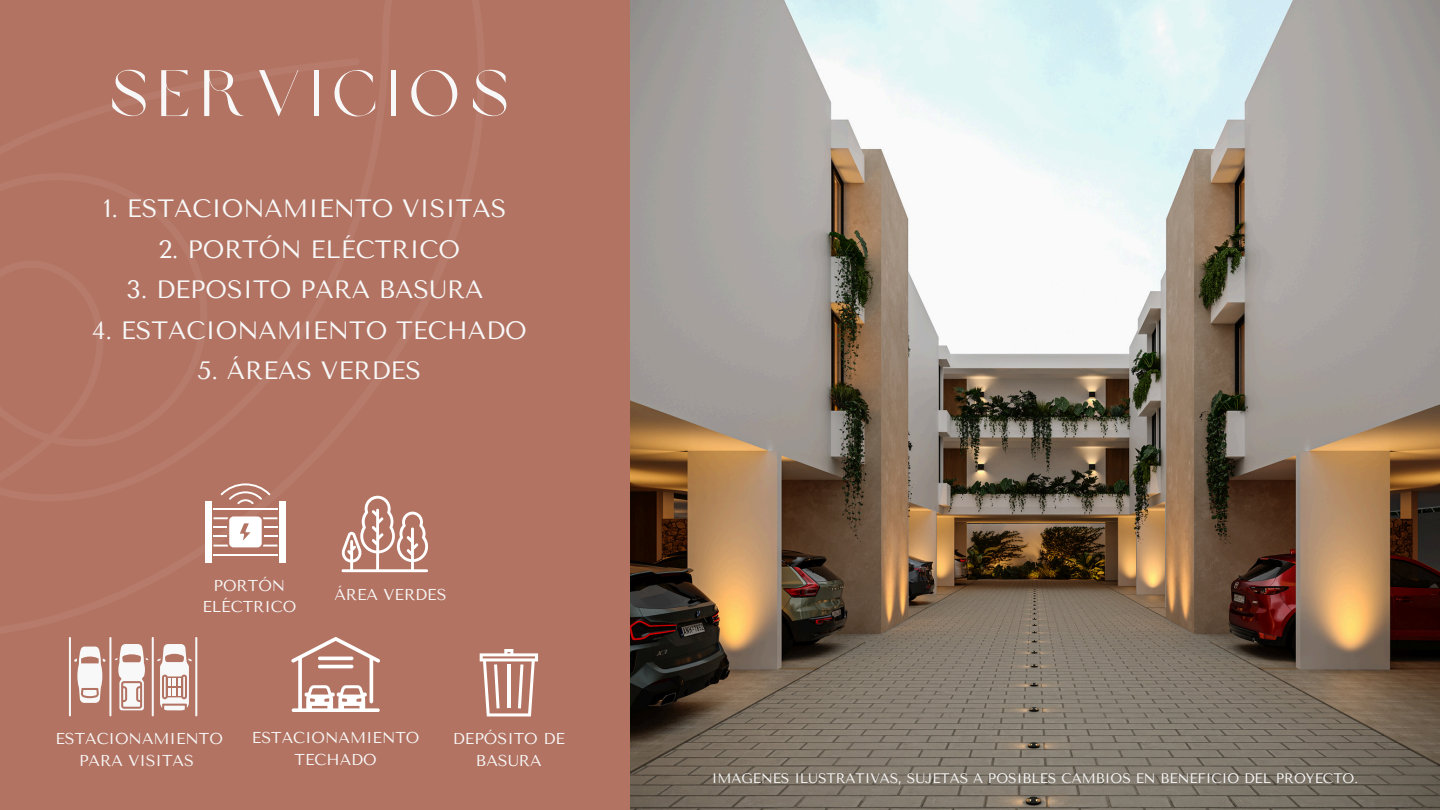
<style>
.page{position:relative;width:1440px;height:810px;background:#fff}
.page>*{position:absolute;margin:0;border:0;box-sizing:border-box;transform-origin:0 0}
.t1{font:65px "Brown Sugar";letter-spacing:.17em;color:#f8f8f8}
.t2{font:25px "Tenor Sans";color:#f8f8f8}
.t3{font:15.7px/21.8px "Tenor Sans";color:#f8f8f8;text-align:center}
.t4{font:13.7px "Tenor Sans";color:#f8f8f8}
</style>
<div class="page">
<img style="left:660px;top:0;width:780px;height:810px">
<svg style="left:0;top:0;width:660px;height:810px;background:#af7262"></svg>
<svg style="left:480px;top:649px;width:58px;height:67px"></svg>
<div style="left:205px;top:501px;width:7px;height:62px;background:#fff"></div>
<div style="left:279px;top:501px;width:7px;height:62px;background:#fff"></div>
<hr style="left:213px;top:554px;width:65px;height:2px;background:#fff">
<hr style="left:213px;top:508px;width:65px;height:2px;background:#fff">
<svg style="left:221px;top:483px;width:49px;height:21px"></svg>
<svg style="left:213px;top:516px;width:65px;height:31px"></svg>
<hr style="left:69px;top:637px;width:2px;height:79px;background:#f8f8f8">
<hr style="left:109px;top:637px;width:2px;height:79px;background:#f8f8f8">
<hr style="left:152px;top:637px;width:2px;height:79px;background:#f8f8f8">
<hr style="left:195px;top:637px;width:2px;height:79px;background:#f8f8f8">
<svg style="left:74px;top:647px;width:32px;height:56px"></svg>
<svg style="left:115px;top:644px;width:33px;height:66px"></svg>
<svg style="left:157px;top:644px;width:35px;height:66px"></svg>
<hr style="left:370px;top:656px;width:3px;height:47px;background:#fff;border-radius:2px">
<svg style="left:298px;top:656px;width:4px;height:56px"></svg>
<svg style="left:291px;top:637px;width:89px;height:26px;background:#c08d7f"></svg>
<hr style="left:292px;top:708px;width:88px;height:4px;background:#fff;border-radius:2px">
<svg style="left:305px;top:685px;width:62px;height:24px"></svg>
<hr style="left:318px;top:657px;width:36px;height:3px;background:#fff;border-radius:2px">
<hr style="left:318px;top:665px;width:36px;height:3px;background:#fff;border-radius:2px">
<svg style="left:341px;top:496px;width:87px;height:76px"></svg>
<p class="t1" style="left:110px;top:67px;width:400px">SERVICIOS</p>
<p class="t2" style="left:103px;top:194px;width:404px">1. ESTACIONAMIENTO VISITAS</p>
<p class="t2" style="left:158px;top:235px;width:303px">2. PORTÓN ELÉCTRICO</p>
<p class="t2" style="left:126px;top:275px;width:359px">3. DEPOSITO PARA BASURA</p>
<p class="t2" style="left:92px;top:316px;width:437px">4. ESTACIONAMIENTO TECHADO</p>
<p class="t2" style="left:197px;top:356px;width:225px">5. ÁREAS VERDES</p>
<p class="t3" style="left:202px;top:574px;width:95px">PORTÓN<br>ELÉCTRICO</p>
<h3 class="t3" style="left:334px;top:584px;width:114px">ÁREA VERDES</h3>
<p class="t3" style="left:55px;top:728px;width:169px">ESTACIONAMIENTO<br>PARA VISITAS</p>
<h3 class="t3" style="left:252px;top:727px;width:169px">ESTACIONAMIENTO<br>TECHADO</h3>
<h2 class="t3" style="left:453px;top:728px;width:113px">DEPÓSITO DE<br>BASURA</h2>
<p class="t4" style="left:712px;top:771px;width:648px">IMAGENES ILUSTRATIVAS, SUJETAS A POSIBLES CAMBIOS EN BENEFICIO DEL PROYECTO.</p>
</div>
